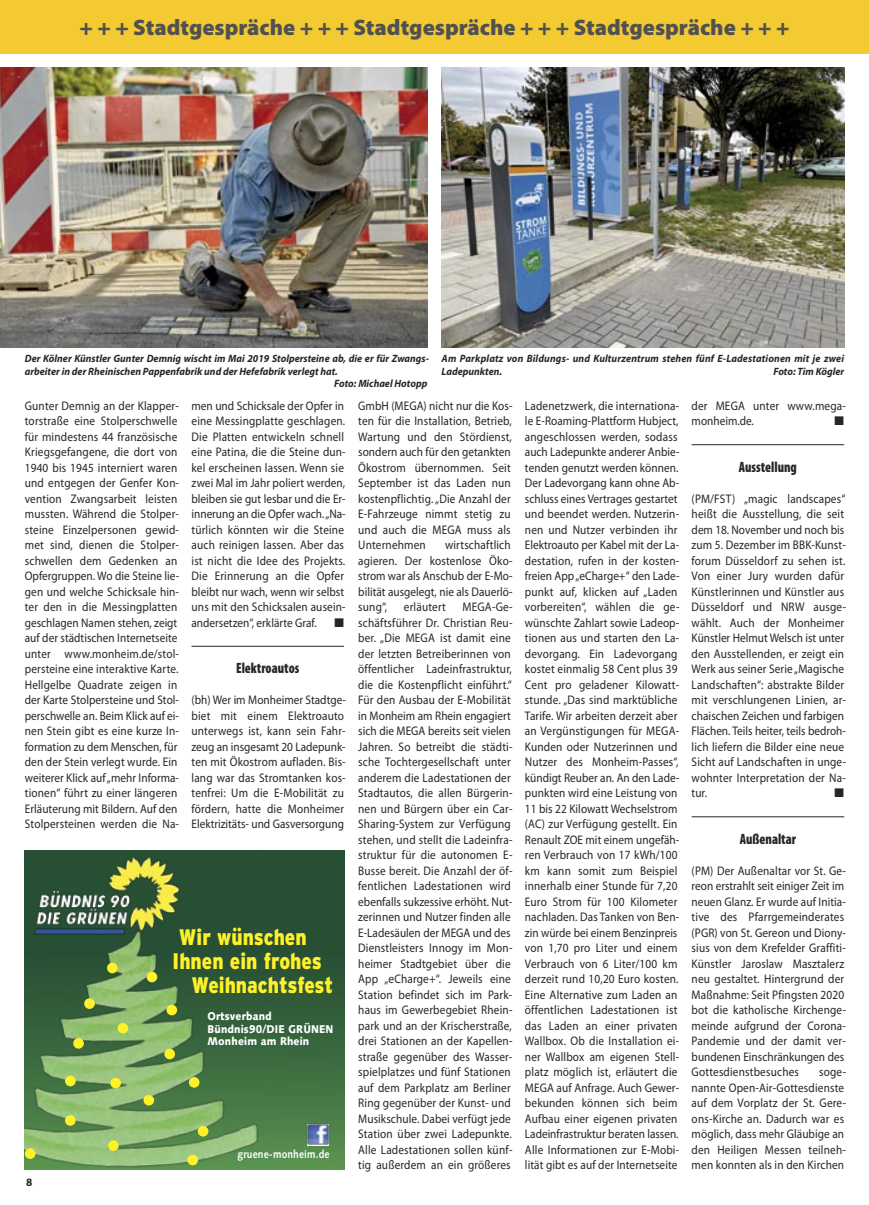
<style>
.page{position:relative;width:869px;height:1205px;background:#fff}
.page>*{position:absolute;margin:0;border:0;box-sizing:border-box;transform-origin:0 0}
.t1{font:900 22.5px "Myriad Pro";color:#525152}
.t2{font:900 22.5px "Interstate";color:#fff129;scale:.85 1}
.t3{font:900 condensed 15px "Myriad Pro";color:#272526;scale:.9 1}
.t4{font:12.5px/15.5px "Myriad Pro";letter-spacing:.015em;color:#272526;scale:.9 1}
.t5{font:12.5px "Zapf Dingbats ITC";color:#272526}
.t6{font:900 11.25px/12.5px "Syntax LT Std";letter-spacing:.015em;color:#fff;scale:.9 1}
.t7{font:700 11.25px "Syntax LT Std";letter-spacing:.015em;color:#fff;scale:.9 1}
.t8{font:italic 700 10.62px/12.5px "Myriad Pro";color:#272526;scale:.95 1}
</style>
<div class="page">
<div style="left:0;top:0;width:868px;height:53px;background:#f3ca32"></div>
<hr style="left:191px;top:646px;width:153px;height:1px;background:#272526">
<hr style="left:691px;top:444px;width:152px;height:1px;background:#272526">
<hr style="left:691px;top:816px;width:152px;height:1px;background:#272526">
<img style="left:0;top:67px;width:427px;height:280px">
<img style="left:441px;top:67px;width:402px;height:280px">
<img style="left:25px;top:850px;width:319px;height:319px">
<img style="left:25px;top:929px;width:243px;height:240px">
<div style="left:147px;top:971px;width:10px;height:11px;background:#fff129;border-radius:50%"></div>
<div style="left:107px;top:962px;width:11px;height:11px;background:#fff129;border-radius:50%"></div>
<div style="left:84px;top:998px;width:11px;height:11px;background:#fff129;border-radius:50%"></div>
<div style="left:166px;top:1004px;width:11px;height:11px;background:#fff129;border-radius:50%"></div>
<div style="left:73px;top:1038px;width:11px;height:10px;background:#fff129;border-radius:50%"></div>
<div style="left:164px;top:1048px;width:11px;height:11px;background:#fff129;border-radius:50%"></div>
<div style="left:65px;top:1075px;width:11px;height:11px;background:#fff129;border-radius:50%"></div>
<div style="left:143px;top:1095px;width:11px;height:10px;background:#fff129;border-radius:50%"></div>
<div style="left:189px;top:1077px;width:10px;height:10px;background:#fff129;border-radius:50%"></div>
<div style="left:198px;top:1126px;width:10px;height:10px;background:#fff129;border-radius:50%"></div>
<div style="left:187px;top:1154px;width:11px;height:11px;background:#fff129;border-radius:50%"></div>
<div style="left:110px;top:1078px;width:11px;height:10px;background:#fff129;border-radius:50%"></div>
<div style="left:118px;top:1023px;width:10px;height:10px;background:#fff129;border-radius:50%"></div>
<div style="left:108px;top:1140px;width:11px;height:11px;background:#fff129;border-radius:50%"></div>
<div style="left:65px;top:1115px;width:11px;height:11px;background:#fff129;border-radius:50%"></div>
<div style="left:25px;top:1148px;width:10px;height:11px;background:#fff129;border-radius:50%"></div>
<img style="left:26px;top:853px;width:158px;height:86px">
<img style="left:307px;top:1124px;width:22px;height:21px">
<h1 class="t1" style="left:80px;top:19px;width:711px">+ + + Stadtgespräche + + + Stadtgespräche + + + Stadtgespräche + + +</h1>
<p class="t8" style="left:25px;top:353px;width:427px">Der Kölner Künstler Gunter Demnig wischt im Mai 2019 Stolpersteine ab, die er für Zwangs -</p>
<p class="t8" style="left:25px;top:366px;width:331px">arbeiter in der Rheinischen Pappenfabrik und der Hefefabrik verlegt hat.</p>
<p class="t8" style="left:334px;top:378px;width:100px">Foto: Michael Hotopp</p>
<p class="t8" style="left:441px;top:353px;width:425px">Am Parkplatz von Bildungs- und Kulturzentrum stehen fünf E-Ladestationen mit je zwei<br>Ladepunkten.</p>
<p class="t8" style="left:773px;top:366px;width:76px">Foto: Tim Kögler</p>
<p class="t4" style="left:25px;top:399px;width:173px">Gunter Demnig an der Klapper&shy;torstraße eine Stolperschwelle für mindestens 44 französische<br>Kriegsgefangene, die dort von<br>1940 bis 1945 interniert waren und entgegen der Genfer Kon&shy;vention Zwangsarbeit leisten mussten. Während die Stolper&shy;steine Einzelpersonen gewid&shy;met sind, dienen die Stolper&shy;schwellen dem Gedenken an<br>Opfergruppen. Wo die Steine lie&shy;gen und welche Schicksale hin&shy;ter den in die Messingplatten geschlagen Namen stehen, zeigt auf der städtischen Internetseite unter www.monheim.de/stol&shy;persteine eine interaktive Karte.<br>Hellgelbe Quadrate zeigen in der Karte Stolpersteine und Stol&shy;perschwelle an. Beim Klick auf ei&shy;nen Stein gibt es eine kurze In&shy;formation zu dem Menschen, für den der Stein verlegt wurde. Ein weiterer Klick auf „mehr Informa&shy;tionen“ führt zu einer längeren<br>Erläuterung mit Bildern. Auf den<br>Stolpersteinen werden die Na-</p>
<p class="t4" style="left:191px;top:399px;width:173px">men und Schicksale der Opfer in eine Messingplatte geschlagen.<br>Die Platten entwickeln schnell eine Patina, die die Steine dun&shy;kel erscheinen lassen. Wenn sie zwei Mal im Jahr poliert werden, bleiben sie gut lesbar und die Er&shy;innerung an die Opfer wach. „Na&shy;türlich könnten wir die Steine auch reinigen lassen. Aber das ist nicht die Idee des Projekts.<br>Die Erinnerung an die Opfer bleibt nur wach, wenn wir selbst uns mit den Schicksalen ausein&shy;andersetzen“, erklärte Graf.</p>
<p class="t5" style="left:334px;top:616px;width:11px">■</p>
<p class="t3" style="left:236px;top:663px;width:72px">Elektroautos</p>
<p class="t4" style="left:191px;top:693px;width:173px">(bh) Wer im Monheimer Stadtge&shy;biet mit einem Elektroauto unterwegs ist, kann sein Fahr&shy;zeug an insgesamt 20 Ladepunk&shy;ten mit Ökostrom aufladen. Bis&shy;lang war das Stromtanken kos&shy;tenfrei: Um die E-Mobilität zu fördern, hatte die Monheimer<br>Elektrizitäts- und Gasversorgung</p>
<h1 class="t2" style="left:179px;top:924px;width:152px">Wir wünschen</h1>
<h1 class="t2" style="left:172px;top:948px;width:177px">Ihnen ein frohes</h1>
<h1 class="t2" style="left:191px;top:972px;width:168px">Weihnachtsfest</h1>
<p class="t6" style="left:207px;top:1010px;width:141px">Ortsverband<br>Bündnis90/DIE GRÜNEN<br>Monheim am Rhein</p>
<p class="t7" style="left:237px;top:1149px;width:104px">gruene-monheim.de</p>
<p class="t4" style="left:358px;top:399px;width:173px">GmbH (MEGA) nicht nur die Kos&shy;ten für die Installation, Betrieb,<br>Wartung und den Stördienst, sondern auch für den getankten<br>Ökostrom übernommen. Seit<br>September ist das Laden nun kostenpflichtig. „Die Anzahl der<br>E-Fahrzeuge nimmt stetig zu und auch die MEGA muss als<br>Unternehmen</p>
<p class="t4" style="left:358px;top:538px;width:173px;text-indent:87px">wirtschaftlich agieren. Der kostenlose Öko&shy;strom war als Anschub der E-Mo&shy;bilität ausgelegt, nie als Dauerlö&shy;sung“,</p>
<p class="t4" style="left:403px;top:600px;width:48px">erläutert</p>
<p class="t4" style="left:358px;top:600px;width:173px;text-indent:104px">MEGA-Ge&shy;schäftsführer Dr. Christian Reu&shy;ber. „Die MEGA ist damit eine der letzten Betreiberinnen von öffentlicher Ladeinfrastruktur, die die Kostenpflicht einführt.“<br>Für den Ausbau der E-Mobilität in Monheim am Rhein engagiert sich die MEGA bereits seit vielen<br>Jahren. So betreibt die städti&shy;sche Tochtergesellschaft unter anderem die Ladestationen der<br>Stadtautos, die allen Bürgerin&shy;nen und Bürgern über ein Car-<br>Sharing-System zur Verfügung stehen, und stellt die Ladeinfra&shy;struktur für die autonomen E-<br>Busse bereit. Die Anzahl der öf&shy;fentlichen Ladestationen wird ebenfalls sukzessive erhöht. Nut&shy;zerinnen und Nutzer finden alle<br>E-Ladesäulen der MEGA und des<br>Dienstleisters Innogy im Mon&shy;heimer Stadtgebiet über die<br>App „eCharge+“. Jeweils eine<br>Station befindet sich im Park&shy;haus im Gewerbegebiet Rhein&shy;park und an der Krischerstraße, drei Stationen an der Kapellen&shy;straße gegenüber des Wasser&shy;spielplatzes und fünf Stationen auf dem Parkplatz am Berliner<br>Ring gegenüber der Kunst- und<br>Musikschule. Dabei verfügt jede<br>Station über zwei Ladepunkte.<br>Alle Ladestationen sollen künf&shy;tig außerdem an ein größeres</p>
<p class="t4" style="left:524px;top:399px;width:173px">Ladenetzwerk, die internationa&shy;le E-Roaming-Plattform Hubject, angeschlossen werden, sodass auch Ladepunkte anderer Anbie&shy;tenden genutzt werden können.<br>Der Ladevorgang kann ohne Ab&shy;schluss eines Vertrages gestartet und beendet werden. Nutzerin&shy;nen und Nutzer verbinden ihr<br>Elektroauto per Kabel mit der La&shy;destation, rufen in der kosten&shy;freien App „eCharge+“ den Lade&shy;punkt auf, klicken auf „Laden vorbereiten“, wählen die ge&shy;wünschte Zahlart sowie Ladeop&shy;tionen aus und starten den La&shy;devorgang. Ein Ladevorgang kostet einmalig 58 Cent plus 39<br>Cent pro geladener Kilowatt&shy;stunde. „Das sind marktübliche<br>Tarife. Wir arbeiten derzeit aber an Vergünstigungen für MEGA-<br>Kunden oder Nutzerinnen und<br>Nutzer des Monheim-Passes“, kündigt Reuber an. An den Lade&shy;punkten wird eine Leistung von<br>11 bis 22 Kilowatt Wechselstrom (AC) zur Verfügung gestellt. Ein<br>Renault ZOE mit einem ungefäh&shy;ren Verbrauch von 17 kWh/100 km kann somit zum Beispiel innerhalb einer Stunde für 7,20<br>Euro Strom für 100 Kilometer nachladen. Das Tanken von Ben&shy;zin würde bei einem Benzinpreis von 1,70 pro Liter und einem<br>Verbrauch von 6 Liter/100 km derzeit rund 10,20 Euro kosten.<br>Eine Alternative zum Laden an öffentlichen Ladestationen ist das Laden an einer privaten<br>Wallbox. Ob die Installation ei&shy;ner Wallbox am eigenen Stell&shy;platz möglich ist, erläutert die<br>MEGA auf Anfrage. Auch Gewer&shy;bekunden können sich beim<br>Aufbau einer eigenen privaten<br>Ladeinfrastruktur beraten lassen.<br>Alle Informationen zur E-Mobi&shy;lität gibt es auf der Internetseite</p>
<p class="t4" style="left:691px;top:399px;width:173px">der MEGA unter www.mega&shy;monheim.de.</p>
<p class="t5" style="left:834px;top:415px;width:11px">■</p>
<p class="t3" style="left:738px;top:461px;width:66px">Ausstellung</p>
<p class="t4" style="left:691px;top:492px;width:173px">(PM/FST) „magic landscapes“ heißt die Ausstellung, die seit dem 18. November und noch bis zum 5. Dezember im BBK-Kunst&shy;forum Düsseldorf zu sehen ist.<br>Von einer Jury wurden dafür<br>Künstlerinnen und Künstler aus<br>Düsseldorf und NRW ausge&shy;wählt. Auch der Monheimer<br>Künstler Helmut Welsch ist unter den Ausstellenden, er zeigt ein<br>Werk aus seiner Serie „Magische<br>Landschaften“: abstrakte Bilder mit verschlungenen Linien, ar&shy;chaischen Zeichen und farbigen<br>Flächen. Teils heiter, teils bedroh&shy;lich liefern die Bilder eine neue<br>Sicht auf Landschaften in unge&shy;wohnter Interpretation der Na&shy;tur.</p>
<p class="t5" style="left:834px;top:787px;width:11px">■</p>
<p class="t3" style="left:739px;top:833px;width:64px">Außenaltar</p>
<p class="t4" style="left:691px;top:864px;width:173px">(PM) Der Außenaltar vor St. Ge&shy;reon erstrahlt seit einiger Zeit im neuen Glanz. Er wurde auf Initia&shy;tive des Pfarrgemeinderates (PGR) von St. Gereon und Diony&shy;sius von dem Krefelder Graffiti-<br>Künstler Jaroslaw Masztalerz neu gestaltet. Hintergrund der<br>Maßnahme: Seit Pfingsten 2020 bot die katholische Kirchenge&shy;meinde aufgrund der Corona-<br>Pandemie und der damit ver&shy;bundenen Einschränkungen des<br>Gottesdienstbesuches</p>
<p class="t4" style="left:691px;top:1065px;width:173px;text-indent:127px">soge&shy;nannte Open-Air-Gottesdienste auf dem Vorplatz der St. Gere&shy;ons-Kirche an. Dadurch war es möglich, dass mehr Gläubige an den Heiligen Messen teilneh&shy;men konnten als in den Kirchen</p>
</div>
